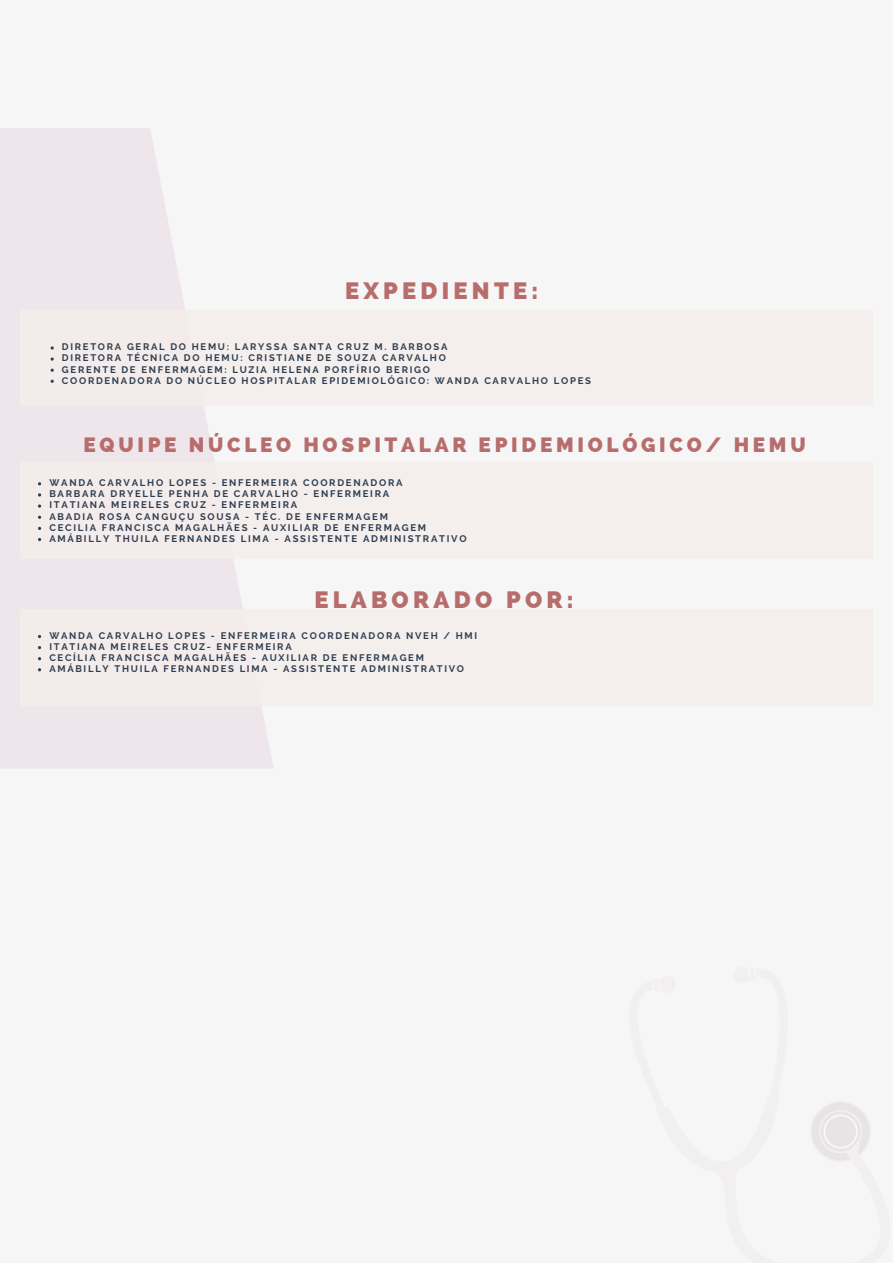
<style>
.page{position:relative;width:893px;height:1264px;background:#fff}
.page>*{position:absolute;margin:0;border:0;box-sizing:border-box;transform-origin:0 0}
.t1{font:800 23.7px "Raleway";letter-spacing:.18em;color:#b86d6d}
.t2{font:800 20.7px "Raleway";letter-spacing:.18em;color:#b86d6d}
.t3{font:700 9.6px/11.1px "Raleway";letter-spacing:.18em;color:#2e3f52}
.t4{font:700 9.45px/11.1px "Raleway";letter-spacing:.18em;color:#2e3f52}
</style>
<div class="page">
<div style="left:0;top:0;width:892px;height:1262px;background:#f6f6f6"></div>
<div style="left:0;top:128px;width:273px;height:640px;background:linear-gradient(to right,#ece2e7,#f4f2f3)"></div>
<div style="left:20px;top:310px;width:852px;height:96px;background:#f4edeb"></div>
<div style="left:20px;top:463px;width:852px;height:95px;background:#f4edeb"></div>
<div style="left:20px;top:609px;width:852px;height:96px;background:#f4edeb"></div>
<svg style="left:811px;top:1102px;width:59px;height:59px"></svg>
<svg style="left:51px;top:357px;width:3px;height:4px"></svg>
<svg style="left:38px;top:515px;width:3px;height:4px"></svg>
<h1 class="t1" style="left:345px;top:276px;width:194px">EXPEDIENTE:</h1>
<p class="t4" style="left:62px;top:341px;width:530px">DIRETORA GERAL DO HEMU: LARYSSA SANTA CRUZ M. BARBOSA<br>DIRETORA TÉCNICA DO HEMU: CRISTIANE DE SOUZA CARVALHO<br>GERENTE DE ENFERMAGEM: LUZIA HELENA PORFÍRIO BERIGO<br>COORDENADORA DO NÚCLEO HOSPITALAR EPIDEMIOLÓGICO: WANDA CARVALHO LOPES</p>
<h2 class="t2" style="left:84px;top:433px;width:723px">EQUIPE NÚCLEO HOSPITALAR EPIDEMIOLÓGICO/ HEMU</h2>
<p class="t3" style="left:49px;top:477px;width:418px">WANDA CARVALHO LOPES - ENFERMEIRA COORDENADORA<br>BARBARA DRYELLE PENHA DE CARVALHO - ENFERMEIRA<br>ITATIANA MEIRELES CRUZ - ENFERMEIRA<br>ABADIA ROSA CANGUÇU SOUSA - TÉC. DE ENFERMAGEM<br>CECILIA FRANCISCA MAGALHÃES - AUXILIAR DE ENFERMAGEM AMÁBILLY THUILA FERNANDES LIMA - ASSISTENTE ADMINISTRATIVO</p>
<h1 class="t1" style="left:314px;top:585px;width:261px">ELABORADO POR:</h1>
<p class="t4" style="left:49px;top:630px;width:429px">WANDA CARVALHO LOPES - ENFERMEIRA COORDENADORA NVEH / HMI ITATIANA MEIRELES CRUZ- ENFERMEIRA<br>CECÍLIA FRANCISCA MAGALHÃES - AUXILIAR DE ENFERMAGEM AMÁBILLY THUILA FERNANDES LIMA - ASSISTENTE ADMINISTRATIVO</p>
</div>
